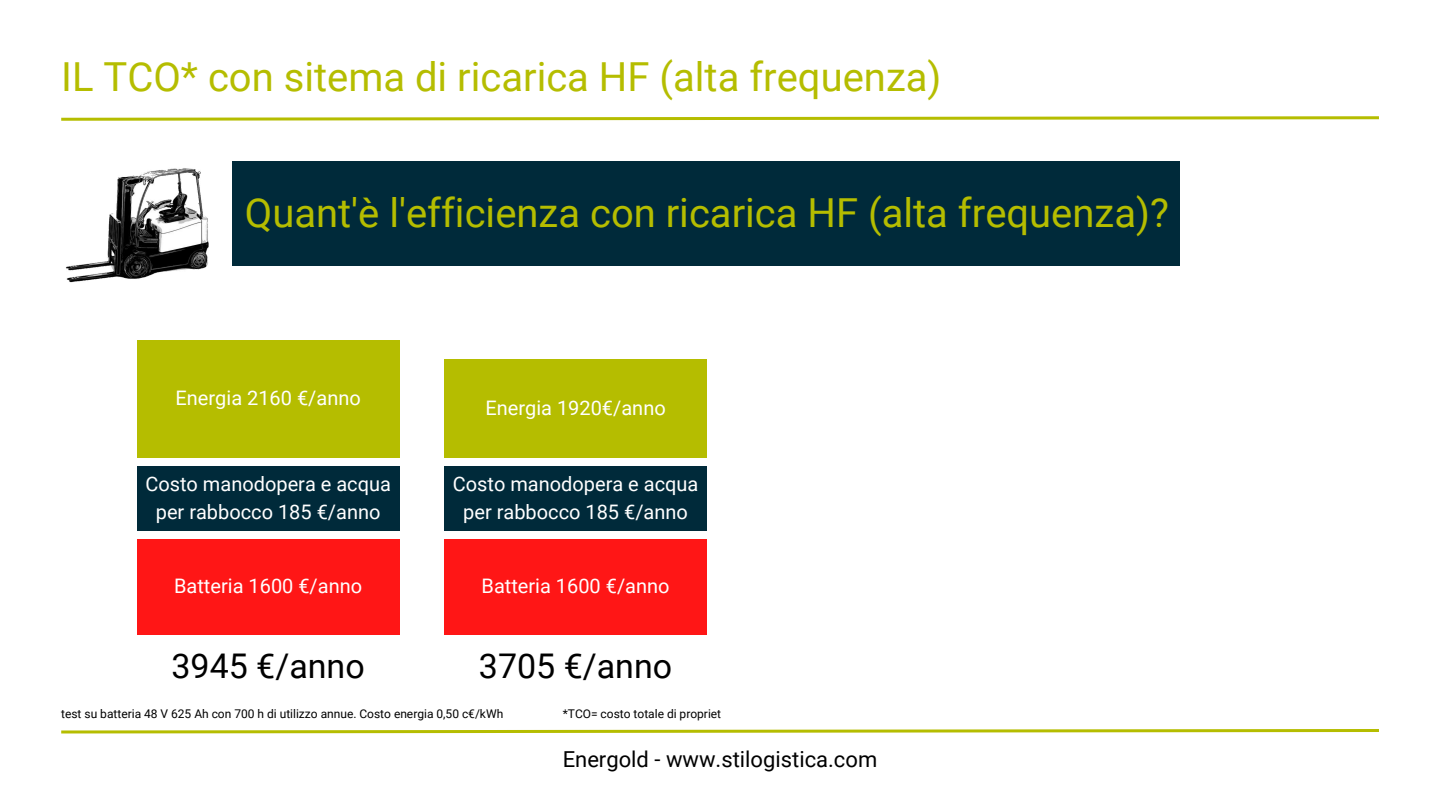
<style>
.page{position:relative;width:1440px;height:810px;background:#fff}
.page>*{position:absolute;margin:0;border:0;box-sizing:border-box;transform-origin:0 0}
.t1{font:40px "Roboto";color:#b5bd00}
.t2{font:34px "Roboto";color:#000}
.t3{font:22px "Roboto";color:#000}
.t4{font:20px/27.8px "Roboto";color:#fff;text-align:center}
.t5{font:12px "Roboto";color:#000}
</style>
<div class="page">
<svg style="left:61px;top:116px;width:1318px;height:5px"></svg>
<svg style="left:61px;top:729px;width:1318px;height:5px"></svg>
<div style="left:232px;top:162px;width:948px;height:104px;background:#002a3a"></div>
<div style="left:137px;top:539px;width:262px;height:96px;background:#ff1616"></div>
<div style="left:137px;top:466px;width:262px;height:65px;background:#002a3a"></div>
<div style="left:137px;top:340px;width:262px;height:118px;background:#b5bd00"></div>
<div style="left:444px;top:539px;width:263px;height:96px;background:#ff1616"></div>
<div style="left:444px;top:466px;width:263px;height:65px;background:#002a3a"></div>
<div style="left:444px;top:359px;width:263px;height:99px;background:#b5bd00"></div>
<img style="left:66px;top:161px;width:180px;height:122px">
<h1 class="t1" style="left:61px;top:54px;width:882px">IL TCO* con sitema di ricarica HF (alta frequenza)</h1>
<h1 class="t1" style="left:245px;top:190px;width:926px">Quant'è l'efficienza con ricarica HF (alta frequenza)?</h1>
<p class="t4" style="left:176px;top:384px;width:187px">Energia 2160 €/anno</p>
<p class="t4" style="left:145px;top:471px;width:247px">Costo manodopera e acqua per rabbocco 185 €/anno</p>
<p class="t4" style="left:174px;top:573px;width:190px">Batteria 1600 €/anno</p>
<p class="t4" style="left:485px;top:394px;width:182px">Energia 1920€/anno</p>
<p class="t4" style="left:453px;top:471px;width:247px">Costo manodopera e acqua per rabbocco 185 €/anno</p>
<p class="t4" style="left:482px;top:573px;width:190px">Batteria 1600 €/anno</p>
<h2 class="t2" style="left:479px;top:647px;width:195px">3705 €/anno</h2>
<p class="t5" style="left:61px;top:707px;width:444px">test su batteria 48 V 625 Ah con 700 h di utilizzo annue. Costo energia 0,50 c€/kWh</p>
<p class="t5" style="left:563px;top:707px;width:160px">*TCO= costo totale di propriet</p>
<h2 class="t2" style="left:172px;top:647px;width:195px">3945 €/anno</h2>
<p class="t3" style="left:563px;top:747px;width:316px">Energold - www.stilogistica.com</p>
</div>
